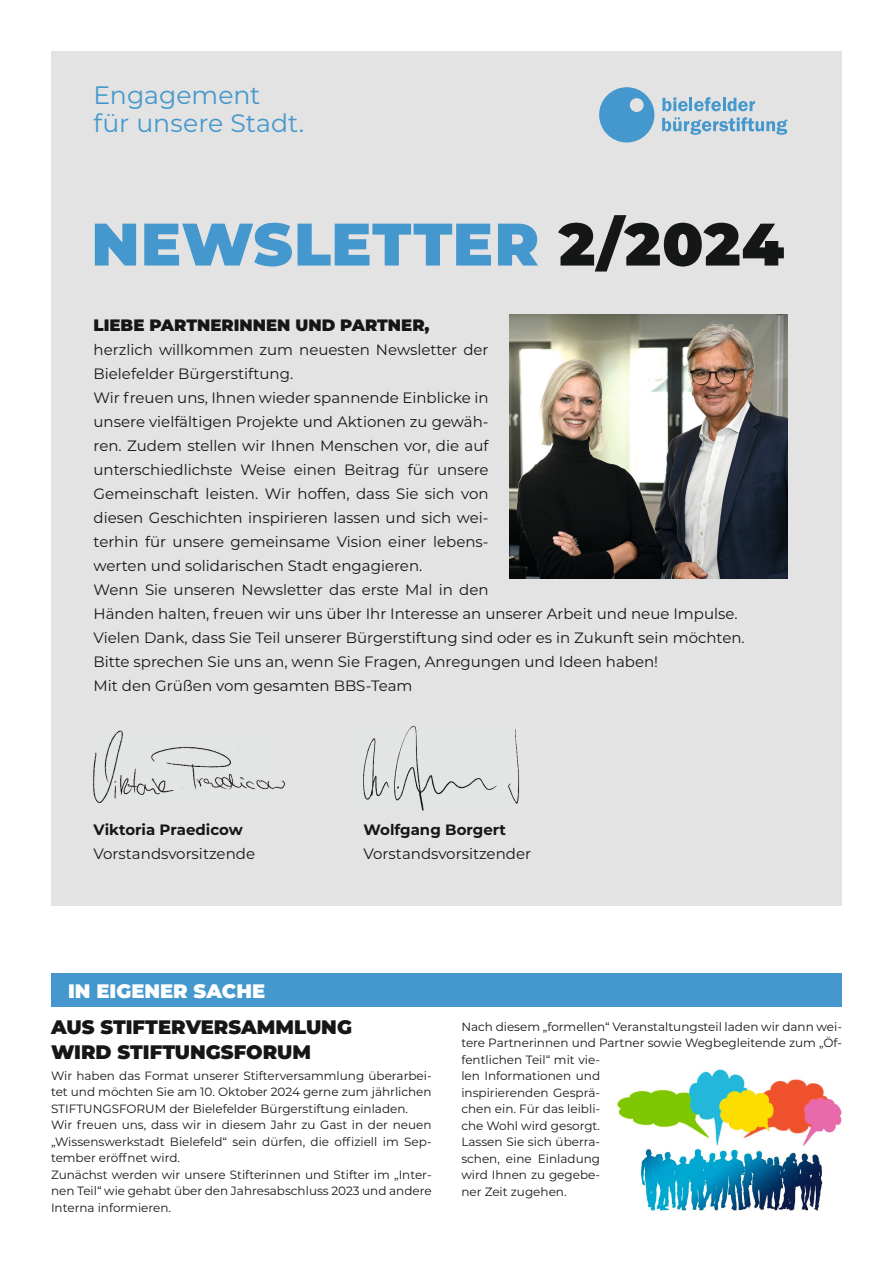
<style>
.page{position:relative;width:893px;height:1263px;background:#fff}
.page>*{position:absolute;margin:0;border:0;box-sizing:border-box;transform-origin:0 0}
.t1{font:900 59.85px "Montserrat";letter-spacing:.015em;color:#4498cd}
.t2{font:25.2px/28px "Montserrat";color:#4498cd}
.t3{font:900 19.5px/25.5px "Montserrat";color:#151616}
.t4{font:900 19.5px "Montserrat";color:#fff}
.t5{font:900 16.5px "Montserrat";color:#151616}
.t6{font:15px/24px "Montserrat";color:#151616}
.t7{font:700 15px "Montserrat";color:#151616}
.t8{font:12px/16.5px "Montserrat";color:#151616}
.s1{color:#151616}
</style>
<div class="page">
<div style="left:51px;top:51px;width:791px;height:855px;background:#e3e3e3"></div>
<div style="left:594px;top:82px;width:66px;height:66px;border:11px solid #e3e3e3;border-radius:50%"></div>
<svg style="left:599px;top:87px;width:55px;height:55px"></svg>
<svg style="left:662px;top:97px;width:93px;height:14px"></svg>
<svg style="left:662px;top:117px;width:125px;height:18px"></svg>
<img style="left:363px;top:725px;width:157px;height:86px">
<img style="left:94px;top:731px;width:191px;height:72px">
<div style="left:51px;top:974px;width:791px;height:33px;background:#4498cd"></div>
<img style="left:617px;top:1069px;width:225px;height:142px">
<img style="left:510px;top:315px;width:277px;height:263px">
<h2 class="t2" style="left:94px;top:80px;width:212px">Engagement<br>für unsere Stadt.</h2>
<h1 class="t1" style="left:91px;top:199px;width:694px">NEWSLETTER <span class="s1">2/2024</span></h1>
<p class="t5" style="left:94px;top:312px;width:338px">LIEBE PARTNERINNEN UND PARTNER,</p>
<p class="t6" style="left:94px;top:337px;width:653px">herzlich willkommen zum neuesten Newsletter der<br>Bielefelder Bürgerstiftung.<br>Wir freuen uns, Ihnen wieder spannende Einblicke in<br>unsere vielfältigen Projekte und Aktionen zu gewäh-<br>ren. Zudem stellen wir Ihnen Menschen vor, die auf<br>unterschiedlichste Weise einen Beitrag für unsere<br>Gemeinschaft leisten. Wir hoffen, dass Sie sich von<br>diesen Geschichten inspirieren lassen und sich wei-<br>terhin für unsere gemeinsame Vision einer lebens-<br>werten und solidarischen Stadt engagieren.<br>Wenn Sie unseren Newsletter das erste Mal in den<br>Händen halten, freuen wir uns über Ihr Interesse an unserer Arbeit und neue Impulse.<br>Vielen Dank, dass Sie Teil unserer Bürgerstiftung sind oder es in Zukunft sein möchten.<br>Bitte sprechen Sie uns an, wenn Sie Fragen, Anregungen und Ideen haben!<br>Mit den Grüßen vom gesamten BBS-Team</p>
<p class="t7" style="left:94px;top:818px;width:151px">Viktoria Praedicow</p>
<p class="t7" style="left:364px;top:818px;width:144px">Wolfgang Borgert</p>
<p class="t6" style="left:94px;top:841px;width:163px">Vorstandsvorsitzende</p>
<p class="t6" style="left:364px;top:841px;width:169px">Vorstandsvorsitzender</p>
<h3 class="t4" style="left:68px;top:976px;width:199px">IN EIGENER SACHE</h3>
<h3 class="t3" style="left:51px;top:1013px;width:302px">AUS STIFTERVERSAMMLUNG<br>WIRD STIFTUNGSFORUM</h3>
<p class="t8" style="left:51px;top:1067px;width:382px">Wir haben das Format unserer Stifterversammlung überarbei&shy;tet und möchten Sie am 10. Oktober 2024 gerne zum jährlichen STIFTUNGSFORUM der Bielefelder Bürgerstiftung einladen.<br>Wir freuen uns, dass wir in diesem Jahr zu Gast in der neuen „Wissenswerkstadt Bielefeld“ sein dürfen, die offiziell im Sep&shy;tember eröffnet wird.<br>Zunächst werden wir unsere Stifterinnen und Stifter im „Inter&shy;nen Teil“ wie gehabt über den Jahresabschluss 2023 und andere Interna informieren.</p>
<p class="t8" style="left:461px;top:1018px;width:382px">Nach diesem „formellen“ Veranstaltungsteil laden wir dann wei&shy;tere Partnerinnen und Partner sowie Wegbegleitende zum „Öf&shy;fentlichen Teil“ mit vie-<br>len Informationen und<br>inspirierenden Gesprä-<br>chen ein. Für das leibli-<br>che Wohl wird gesorgt.<br>Lassen Sie sich überra-<br>schen, eine Einladung<br>wird Ihnen zu gegebe-<br>ner Zeit zugehen.</p>
</div>
